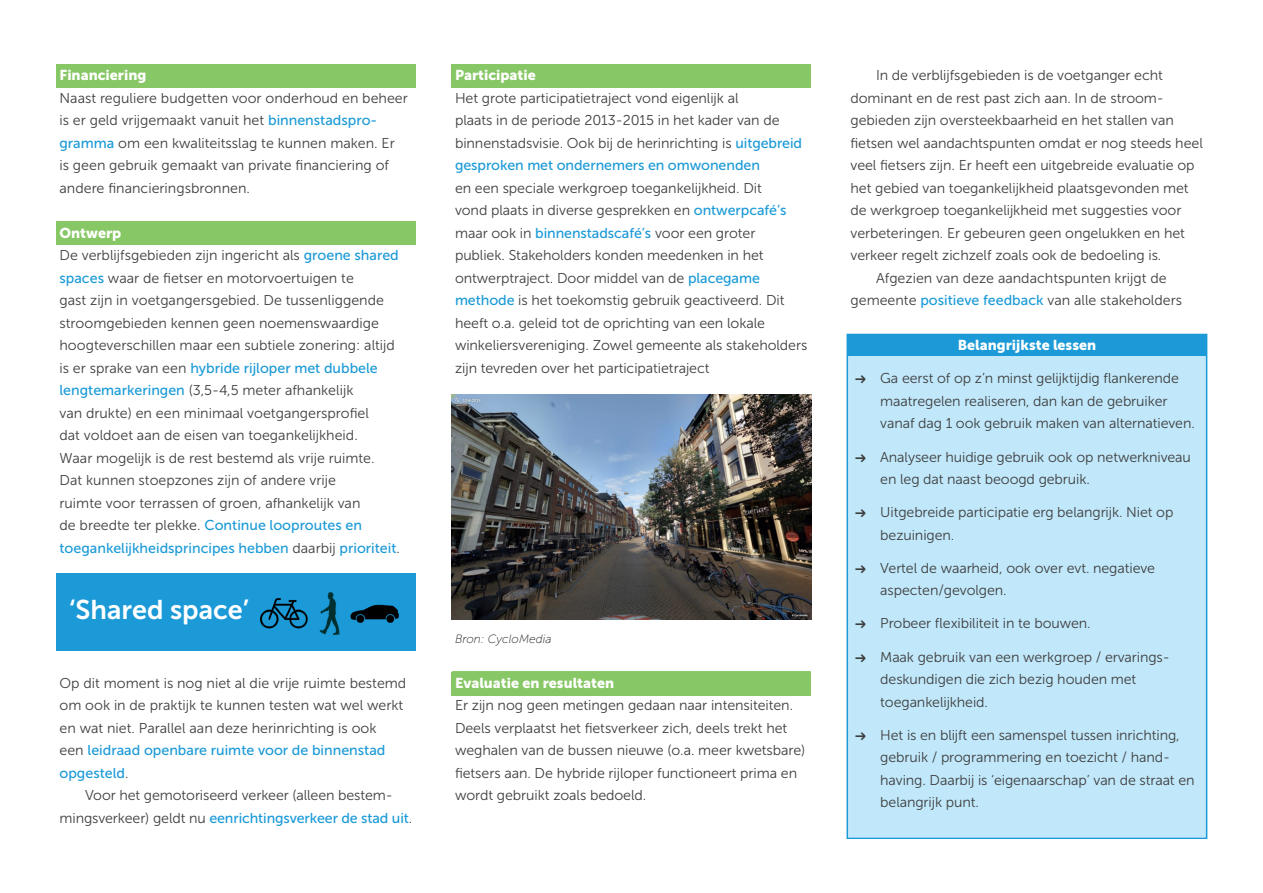
<style>
.page{position:relative;width:1263px;height:893px;background:#fff}
.page>*{position:absolute;margin:0;border:0;box-sizing:border-box;transform-origin:0 0}
.t1{font:27px "Museo Sans 700";color:#fff}
.t2{font:14.25px/22.5px "Museo Sans 300";letter-spacing:-.005em;color:#3e3e3f}
.t3{font:14.25px/22.5px "Museo Sans 500";color:#1b9ad7}
.t4{font:14.25px "Museo Sans 900";color:#fff}
.t5{font:italic 12px "Museo Sans 100";color:#231f20}
.s1{font-family:"Museo Sans 500";color:#1b9ad7}
.s2{font-family:"Museo Sans 300";color:#3e3e3f}
.s3{font-family:"FK Grotesk";font-weight:700}
</style>
<div class="page">
<div style="left:847px;top:334px;width:359px;height:24px;background:#1b9ad7"></div>
<div style="left:847px;top:357px;width:359px;height:480px;background:#c1e8fa"></div>
<div style="left:846px;top:334px;width:361px;height:505px;border:2px solid #1b9ad7"></div>
<div style="left:452px;top:64px;width:359px;height:24px;background:#87c765"></div>
<div style="left:452px;top:672px;width:359px;height:23px;background:#87c765"></div>
<div style="left:452px;top:671px;width:359px;height:25px;border:2px solid #87c765"></div>
<div style="left:56px;top:64px;width:360px;height:24px;background:#87c765"></div>
<div style="left:56px;top:222px;width:360px;height:23px;background:#87c765"></div>
<div style="left:56px;top:573px;width:360px;height:77px;background:#1b9ad7"></div>
<img style="left:260px;top:592px;width:139px;height:42px">
<img style="left:452px;top:395px;width:359px;height:224px">
<p class="t4" style="left:60px;top:67px;width:88px">Financiering</p>
<p class="t2" style="left:60px;top:87px;width:350px">Naast reguliere budgetten voor onderhoud en beheer is er geld vrijgemaakt vanuit het <span class="s1">binnenstadspro&shy;gramma</span> om een kwaliteitsslag te kunnen maken. Er is geen gebruik gemaakt van private financiering of andere financieringsbronnen.</p>
<p class="t4" style="left:60px;top:225px;width:63px">Ontwerp</p>
<p class="t2" style="left:60px;top:244px;width:341px">De verblijfsgebieden zijn ingericht als <span class="s1">groene shared spaces</span> waar de fietser en motorvoertuigen te<br>gast zijn in voetgangersgebied. De tussenliggende stroomgebieden kennen geen noemenswaardige hoogteverschillen maar een subtiele zonering: altijd</p>
<p class="t3" style="left:60px;top:357px;width:320px"><span class="s2">is er sprake van een</span> hybride rijloper met dubbele</p>
<p class="t2" style="left:60px;top:379px;width:317px"><span class="s1">lengtemarkeringen</span> (3,5-4,5 meter afhankelijk van drukte) en een minimaal voetgangersprofiel dat voldoet aan de eisen van toegankelijkheid.<br>Waar mogelijk is de rest bestemd als vrije ruimte.<br>Dat kunnen stoepzones zijn of andere vrije ruimte voor terrassen of groen, afhankelijk van</p>
<p class="t3" style="left:60px;top:514px;width:342px"><span class="s2">de breedte ter plekke.</span> Continue looproutes en toegankelijkheidsprincipes hebben <span class="s2">daarbij</span> prioriteit<span class="s2">.</span></p>
<h1 class="t1" style="left:69px;top:594px;width:181px">‘Shared space’</h1>
<p class="t2" style="left:60px;top:672px;width:348px">Op dit moment is nog niet al die vrije ruimte bestemd om ook in de praktijk te kunnen testen wat wel werkt en wat niet. Parallel aan deze herinrichting is ook</p>
<p class="t3" style="left:60px;top:739px;width:327px"><span class="s2">een</span> leidraad openbare ruimte voor de binnenstad opgesteld<span class="s2">.</span></p>
<p class="t2" style="left:85px;top:784px;width:309px">Voor het gemotoriseerd verkeer (alleen bestem-</p>
<p class="t3" style="left:60px;top:807px;width:354px"><span class="s2">mingsverkeer) geldt nu</span> eenrichtingsverkeer de stad uit<span class="s2">.</span></p>
<p class="t4" style="left:455px;top:67px;width:82px">Participatie</p>
<p class="t2" style="left:455px;top:87px;width:349px">Het grote participatietraject vond eigenlijk al<br>plaats in de periode 2013-2015 in het kader van de binnenstadsvisie. Ook bij de herinrichting is <span class="s1">uitgebreid</span></p>
<p class="t3" style="left:455px;top:154px;width:306px">gesproken met ondernemers en omwonenden</p>
<p class="t2" style="left:455px;top:177px;width:354px">en een speciale werkgroep toegankelijkheid. Dit<br>vond plaats in diverse gesprekken en <span class="s1">ontwerpcafé’s </span>maar ook in <span class="s1">binnenstadscafé’s</span> voor een groter publiek. Stakeholders konden meedenken in het ontwerptraject. Door middel van de <span class="s1">placegame methode</span> is het toekomstig gebruik geactiveerd. Dit heeft o.a. geleid tot de oprichting van een lokale winkeliersvereniging. Zowel gemeente als stakeholders zijn tevreden over het participatietraject</p>
<p class="t5" style="left:455px;top:632px;width:98px">Bron: CycloMedia</p>
<p class="t4" style="left:455px;top:675px;width:161px">Evaluatie en resultaten</p>
<p class="t2" style="left:455px;top:694px;width:352px">Er zijn nog geen metingen gedaan naar intensiteiten.<br>Deels verplaatst het fietsverkeer zich, deels trekt het weghalen van de bussen nieuwe (o.a. meer kwetsbare) fietsers aan. De hybride rijloper functioneert prima en wordt gebruikt zoals bedoeld.</p>
<p class="t2" style="left:876px;top:64px;width:288px">In de verblijfsgebieden is de voetganger echt</p>
<p class="t2" style="left:850px;top:87px;width:315px">dominant en de rest past zich aan. In de stroom-</p>
<p class="t2" style="left:850px;top:109px;width:325px">gebieden zijn oversteekbaarheid en het stallen van</p>
<p class="t2" style="left:850px;top:132px;width:354px">fietsen wel aandachtspunten omdat er nog steeds heel</p>
<p class="t2" style="left:850px;top:154px;width:345px">veel fietsers zijn. Er heeft een uitgebreide evaluatie op</p>
<p class="t2" style="left:850px;top:177px;width:340px">het gebied van toegankelijkheid plaatsgevonden met</p>
<p class="t2" style="left:850px;top:199px;width:332px">de werkgroep toegankelijkheid met suggesties voor</p>
<p class="t2" style="left:850px;top:222px;width:336px">verbeteringen. Er gebeuren geen ongelukken en het</p>
<p class="t2" style="left:850px;top:244px;width:312px">verkeer regelt zichzelf zoals ook de bedoeling is.</p>
<p class="t2" style="left:876px;top:267px;width:292px">Afgezien van deze aandachtspunten krijgt de</p>
<p class="t2" style="left:850px;top:289px;width:333px">gemeente <span class="s1">positieve feedback</span> van alle stakeholders</p>
<p class="t4" style="left:958px;top:337px;width:140px">Belangrijkste lessen</p>
<p class="t2" style="left:880px;top:367px;width:316px;text-indent:-26px"><span class="s3">→</span> Ga eerst of op z’n minst gelijktijdig flankerende maatregelen realiseren, dan kan de gebruiker vanaf dag 1 ook gebruik maken van alternatieven.</p>
<p class="t2" style="left:880px;top:445px;width:312px;text-indent:-26px"><span class="s3">→</span> Analyseer huidige gebruik ook op netwerkniveau en leg dat naast beoogd gebruik.</p>
<p class="t2" style="left:880px;top:501px;width:295px;text-indent:-26px"><span class="s3">→</span> Uitgebreide participatie erg belangrijk. Niet op bezuinigen.</p>
<p class="t2" style="left:880px;top:557px;width:276px;text-indent:-26px"><span class="s3">→</span> Vertel de waarheid, ook over evt. negatieve aspecten/gevolgen.</p>
<p class="t2" style="left:855px;top:612px;width:237px"><span class="s3">→</span> Probeer flexibiliteit in te bouwen.</p>
<p class="t2" style="left:880px;top:645px;width:291px;text-indent:-26px"><span class="s3">→</span> Maak gebruik van een werkgroep / ervarings&shy;deskundigen die zich bezig houden met toegankelijkheid.</p>
<p class="t2" style="left:880px;top:724px;width:316px;text-indent:-26px"><span class="s3">→</span> Het is en blijft een samenspel tussen inrichting, gebruik / programmering en toezicht / hand&shy;having. Daarbij is ‘eigenaarschap’ van de straat en belangrijk punt.</p>
</div>
